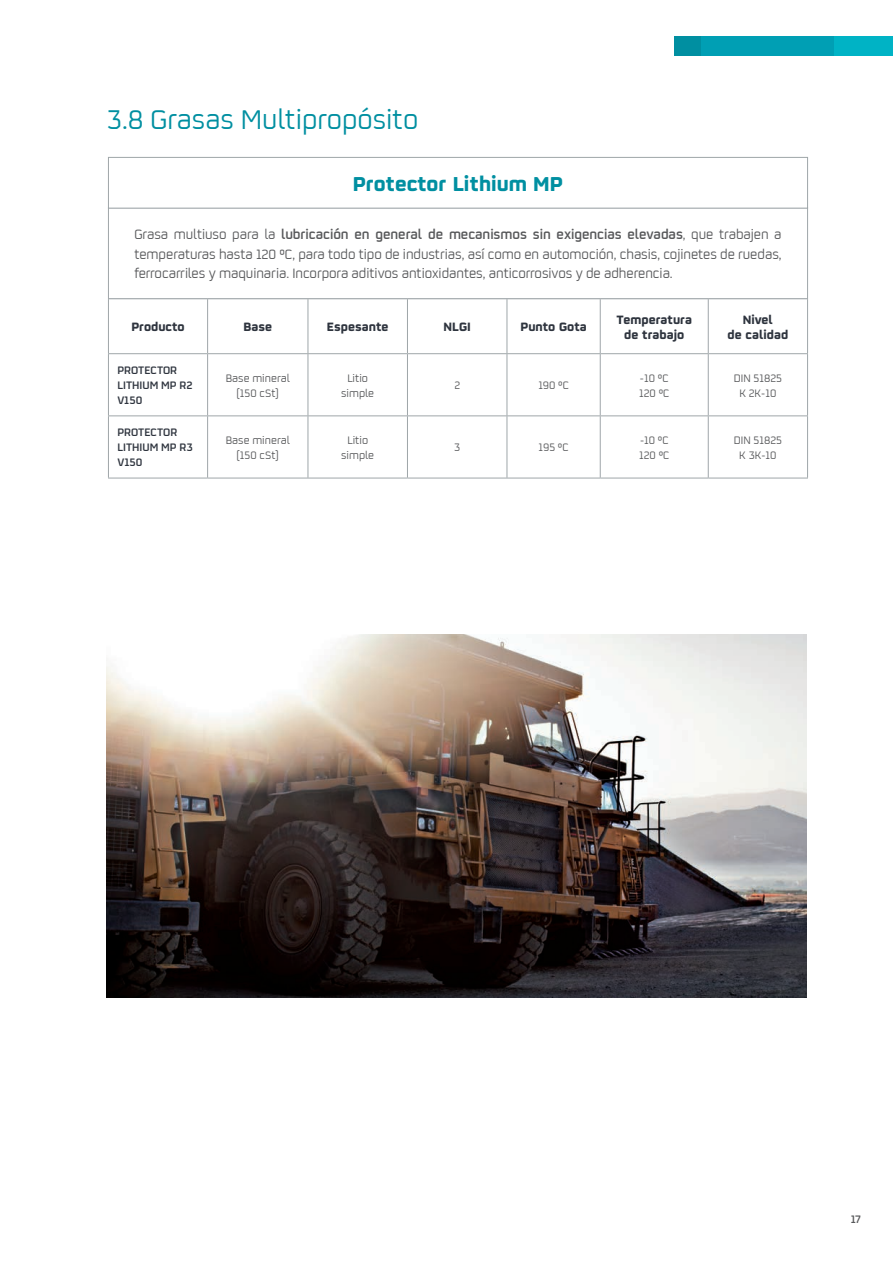
<style>
.page{position:relative;width:893px;height:1263px;background:#fff}
.page>*{position:absolute;margin:0;border:0;box-sizing:border-box;transform-origin:0 0}
.Titulo1{font:30px "Repsol";color:#008fa1}
.t1{font:700 22.5px "Repsol";color:#008fa1}
.t2{font:15px/19.5px "Repsol";letter-spacing:-.005em;color:#57585a;text-align:justify}
.t3{font:700 13.5px/15px "Repsol";color:#2e343e;text-align:center}
.t4{font:12px "Repsol";color:#57585a}
.t5{font:600 12px/15px "Repsol";color:#2e343e}
.t6{font:600 12px "Repsol";color:#57585a}
.s1{font-weight:600}
</style>
<div class="page">
<div style="left:674px;top:37px;width:212px;height:19px;background:#008fa1"></div>
<div style="left:701px;top:37px;width:133px;height:19px;background:#009fb4"></div>
<div style="left:834px;top:37px;width:59px;height:19px;background:#00b3c5"></div>
<div style="left:108px;top:207px;width:700px;height:92px;border:1px solid #9fa6a9"></div>
<div style="left:108px;top:157px;width:700px;height:51px;border:1px solid #9fa6a9"></div>
<svg style="left:109px;top:299px;width:698px;height:179px"></svg>
<hr style="left:108px;top:299px;width:1px;height:54px;background:#9fa6a9">
<hr style="left:108px;top:298px;width:100px;height:1px;background:#9fa6a9">
<hr style="left:207px;top:299px;width:1px;height:54px;background:#9fa6a9">
<hr style="left:208px;top:298px;width:100px;height:1px;background:#9fa6a9">
<hr style="left:308px;top:298px;width:99px;height:1px;background:#9fa6a9">
<hr style="left:407px;top:298px;width:100px;height:1px;background:#9fa6a9">
<hr style="left:507px;top:298px;width:93px;height:1px;background:#9fa6a9">
<hr style="left:600px;top:298px;width:108px;height:1px;background:#9fa6a9">
<hr style="left:308px;top:299px;width:1px;height:54px;background:#9fa6a9">
<hr style="left:407px;top:299px;width:1px;height:54px;background:#9fa6a9">
<hr style="left:507px;top:299px;width:1px;height:54px;background:#9fa6a9">
<hr style="left:600px;top:299px;width:1px;height:54px;background:#9fa6a9">
<hr style="left:708px;top:299px;width:1px;height:54px;background:#9fa6a9">
<hr style="left:708px;top:298px;width:100px;height:1px;background:#9fa6a9">
<hr style="left:807px;top:299px;width:1px;height:54px;background:#9fa6a9">
<hr style="left:108px;top:354px;width:1px;height:61px;background:#9fa6a9">
<hr style="left:108px;top:353px;width:100px;height:1px;background:#9fa6a9">
<hr style="left:208px;top:353px;width:100px;height:1px;background:#9fa6a9">
<hr style="left:308px;top:353px;width:99px;height:1px;background:#9fa6a9">
<hr style="left:407px;top:353px;width:100px;height:1px;background:#9fa6a9">
<hr style="left:507px;top:353px;width:93px;height:1px;background:#9fa6a9">
<hr style="left:600px;top:353px;width:108px;height:1px;background:#9fa6a9">
<hr style="left:708px;top:353px;width:100px;height:1px;background:#9fa6a9">
<hr style="left:207px;top:354px;width:1px;height:61px;background:#9fa6a9">
<hr style="left:308px;top:354px;width:1px;height:61px;background:#9fa6a9">
<hr style="left:407px;top:354px;width:1px;height:61px;background:#9fa6a9">
<hr style="left:507px;top:354px;width:1px;height:61px;background:#9fa6a9">
<hr style="left:600px;top:354px;width:1px;height:61px;background:#9fa6a9">
<hr style="left:708px;top:354px;width:1px;height:61px;background:#9fa6a9">
<hr style="left:807px;top:354px;width:1px;height:61px;background:#9fa6a9">
<hr style="left:108px;top:416px;width:1px;height:62px;background:#9fa6a9">
<hr style="left:108px;top:415px;width:100px;height:1px;background:#9fa6a9">
<hr style="left:208px;top:415px;width:100px;height:1px;background:#9fa6a9">
<hr style="left:308px;top:415px;width:99px;height:1px;background:#9fa6a9">
<hr style="left:407px;top:415px;width:100px;height:1px;background:#9fa6a9">
<hr style="left:507px;top:415px;width:93px;height:1px;background:#9fa6a9">
<hr style="left:600px;top:415px;width:108px;height:1px;background:#9fa6a9">
<hr style="left:708px;top:415px;width:100px;height:1px;background:#9fa6a9">
<hr style="left:207px;top:416px;width:1px;height:62px;background:#9fa6a9">
<hr style="left:308px;top:416px;width:1px;height:62px;background:#9fa6a9">
<hr style="left:407px;top:416px;width:1px;height:62px;background:#9fa6a9">
<hr style="left:507px;top:416px;width:1px;height:62px;background:#9fa6a9">
<hr style="left:600px;top:416px;width:1px;height:62px;background:#9fa6a9">
<hr style="left:708px;top:416px;width:1px;height:62px;background:#9fa6a9">
<hr style="left:807px;top:416px;width:1px;height:62px;background:#9fa6a9">
<hr style="left:108px;top:478px;width:100px;height:1px;background:#9fa6a9">
<hr style="left:208px;top:478px;width:100px;height:1px;background:#9fa6a9">
<hr style="left:308px;top:478px;width:99px;height:1px;background:#9fa6a9">
<hr style="left:407px;top:478px;width:100px;height:1px;background:#9fa6a9">
<hr style="left:507px;top:478px;width:93px;height:1px;background:#9fa6a9">
<hr style="left:600px;top:478px;width:108px;height:1px;background:#9fa6a9">
<hr style="left:708px;top:478px;width:100px;height:1px;background:#9fa6a9">
<img style="left:107px;top:634px;width:699px;height:364px">
<p class="Titulo1" style="left:107px;top:99px;width:313px">3.8 Grasas Multipropósito</p>
<p class="t1" style="left:353px;top:165px;width:212px">Protector Lithium MP</p>
<p class="t2" style="left:134px;top:224px;width:649px">Grasa multiuso para la <span class="s1">lubricación en general de mecanismos sin exigencias elevadas</span>, que trabajen a temperaturas hasta 120 ºC, para todo tipo de industrias, así como en automoción, chasis, cojinetes de ruedas, ferrocarriles y maquinaria. Incorpora aditivos antioxidantes, anticorrosivos y de adherencia.</p>
<p class="t3" style="left:131px;top:318px;width:55px">Producto</p>
<p class="t3" style="left:243px;top:318px;width:30px">Base</p>
<p class="t3" style="left:327px;top:318px;width:63px">Espesante</p>
<p class="t3" style="left:444px;top:318px;width:29px">NLGI</p>
<p class="t3" style="left:520px;top:318px;width:68px">Punto Gota</p>
<p class="t3" style="left:616px;top:310px;width:77px">Temperatura de trabajo</p>
<p class="t3" style="left:728px;top:310px;width:62px">Nivel<br>de calidad</p>
<p class="t5" style="left:117px;top:362px;width:61px">PROTECTOR</p>
<p class="t5" style="left:117px;top:377px;width:77px">LITHIUM MP R2<br>V150</p>
<p class="t4" style="left:226px;top:370px;width:66px">Base mineral</p>
<p class="t4" style="left:237px;top:385px;width:44px">(150 cSt)</p>
<p class="t4" style="left:347px;top:370px;width:22px">Litio</p>
<p class="t4" style="left:341px;top:385px;width:35px">simple</p>
<p class="t4" style="left:734px;top:370px;width:50px">DIN 51825</p>
<p class="t4" style="left:739px;top:385px;width:38px">K 2K-10</p>
<p class="t4" style="left:640px;top:370px;width:30px">-10 ºC</p>
<p class="t4" style="left:639px;top:385px;width:32px">120 ºC</p>
<p class="t4" style="left:454px;top:377px;width:7px">2</p>
<p class="t4" style="left:538px;top:377px;width:32px">190 ºC</p>
<p class="t5" style="left:117px;top:424px;width:61px">PROTECTOR</p>
<p class="t5" style="left:117px;top:439px;width:77px">LITHIUM MP R3<br>V150</p>
<p class="t4" style="left:226px;top:432px;width:66px">Base mineral</p>
<p class="t4" style="left:237px;top:447px;width:44px">(150 cSt)</p>
<p class="t4" style="left:347px;top:432px;width:22px">Litio</p>
<p class="t4" style="left:341px;top:447px;width:35px">simple</p>
<p class="t4" style="left:454px;top:439px;width:8px">3</p>
<p class="t4" style="left:539px;top:439px;width:32px">195 ºC</p>
<p class="t4" style="left:640px;top:432px;width:30px">-10 ºC</p>
<p class="t4" style="left:639px;top:447px;width:32px">120 ºC</p>
<p class="t4" style="left:734px;top:432px;width:50px">DIN 51825</p>
<p class="t4" style="left:739px;top:447px;width:39px">K 3K-10</p>
<p class="t6" style="left:851px;top:1210px;width:12px">17</p>
</div>
